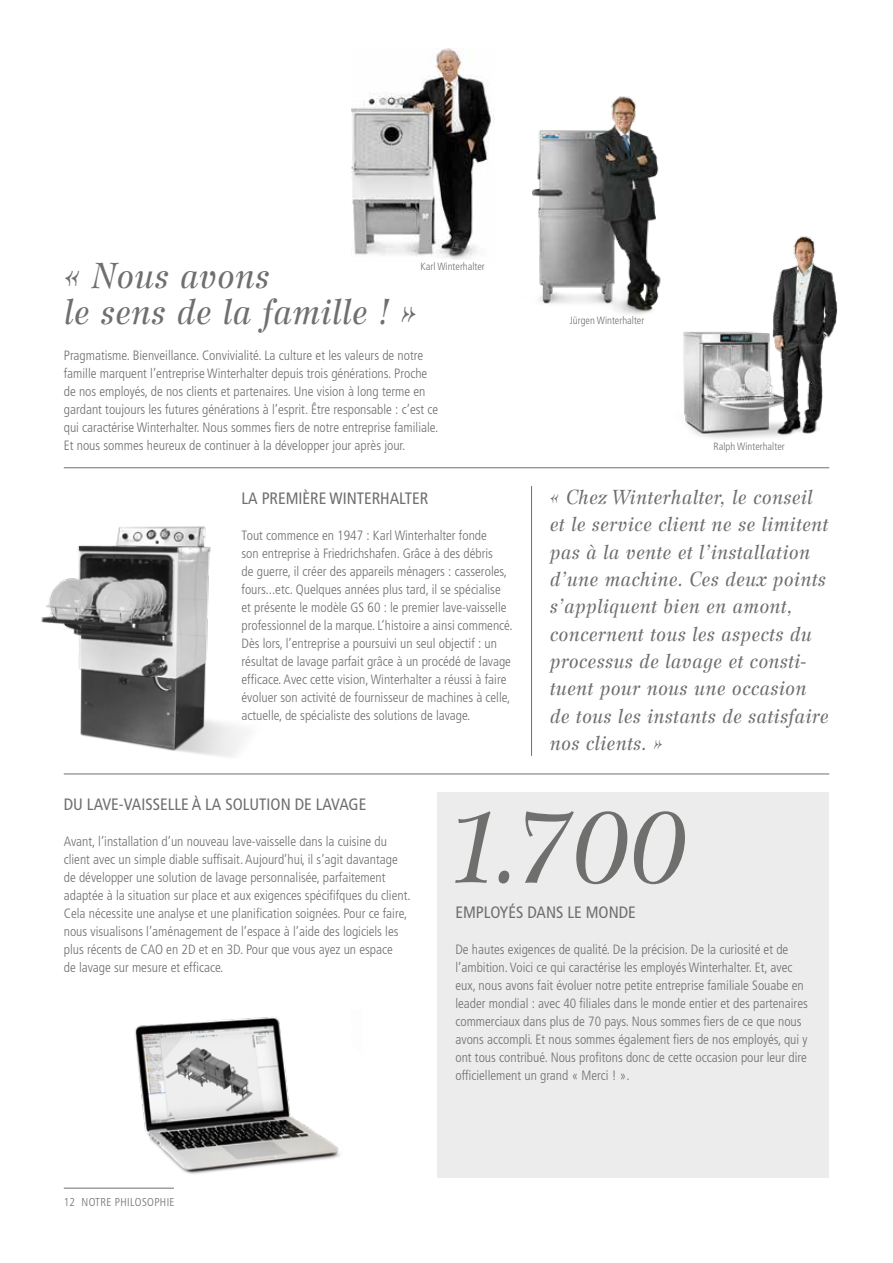
<style>
.page{position:relative;width:893px;height:1263px;background:#fff}
.page>*{position:absolute;margin:0;border:0;box-sizing:border-box;transform-origin:0 0}
.t1{font:italic 99px "Wilke LT Std";color:#6f6f6e}
.t2{font:italic 36px/36px "Wilke LT Std";color:#6f6f6e}
.t3{font:italic 20.25px/27.5px "Wilke LT Std";letter-spacing:.005em;color:#6f6f6e}
.t4{font:condensed 16.5px "Frutiger LT Pro";color:#6f6f6e}
.t5{font:300 condensed 13.5px/18px "Frutiger LT Pro";color:#6f6f6e}
.t6{font:300 condensed 11.4px "Frutiger LT Pro";letter-spacing:.03em;color:#6f6f6e}
.t7{font:300 condensed 10.5px "Frutiger LT Pro";color:#6f6f6e}
</style>
<div class="page">
<img style="left:134px;top:1017px;width:206px;height:157px">
<div style="left:438px;top:792px;width:391px;height:386px;background:#ececed"></div>
<hr style="left:64px;top:467px;width:765px;height:1px;background:#6f6f6e">
<hr style="left:64px;top:774px;width:765px;height:1px;background:#6f6f6e">
<hr style="left:531px;top:486px;width:1px;height:270px;background:#6f6f6e">
<img style="left:41px;top:526px;width:269px;height:249px">
<img style="left:683px;top:236px;width:155px;height:203px">
<img style="left:351px;top:48px;width:144px;height:211px">
<img style="left:532px;top:96px;width:129px;height:219px">
<hr style="left:64px;top:1188px;width:110px;height:1px;background:#6f6f6e">
<h2 class="t2" style="left:64px;top:257px;width:355px">« Nous avons<br>le sens de la famille ! »</h2>
<p class="t7" style="left:420px;top:260px;width:66px">Karl Winterhalter</p>
<p class="t5" style="left:64px;top:346px;width:376px">Pragmatisme. Bienveillance. Convivialité. La culture et les valeurs de notre famille marquent l’entreprise Winterhalter depuis trois générations. Proche de nos employés, de nos clients et partenaires. Une vision à long terme en gardant toujours les futures générations à l’esprit. Être responsable : c’est ce qui caractérise Winterhalter. Nous sommes fiers de notre entreprise familiale.<br>Et nous sommes heureux de continuer à la développer jour après jour.</p>
<p class="t4" style="left:242px;top:489px;width:188px">LA PREMIÈRE WINTERHALTER</p>
<p class="t5" style="left:242px;top:526px;width:273px">Tout commence en 1947 : Karl Winterhalter fonde<br>son entreprise à Friedrichshafen. Grâce à des débris<br>de guerre, il créer des appareils ménagers : casseroles, fours...etc. Quelques années plus tard, il se spécialise et présente le modèle GS 60 : le premier lave-vaisselle professionnel de la marque. L’histoire a ainsi commencé.<br>Dès lors, l’entreprise a poursuivi un seul objectif : un résultat de lavage parfait grâce à un procédé de lavage efficace. Avec cette vision, Winterhalter a réussi à faire évoluer son activité de fournisseur de machines à celle, actuelle, de spécialiste des solutions de lavage.</p>
<p class="t7" style="left:570px;top:314px;width:76px">Jürgen Winterhalter</p>
<p class="t7" style="left:713px;top:440px;width:73px">Ralph Winterhalter</p>
<p class="t3" style="left:550px;top:483px;width:280px">« Chez Winterhalter, le conseil et le service client ne se limitent pas à la vente et l’installation d’une machine. Ces deux points s’appliquent bien en amont, concernent tous les aspects du processus de lavage et consti&shy;tuent pour nous une occasion de tous les instants de satisfaire nos clients. »</p>
<p class="t4" style="left:64px;top:795px;width:304px">DU LAVE-VAISSELLE À LA SOLUTION DE LAVAGE</p>
<p class="t5" style="left:64px;top:832px;width:348px">Avant, l’installation d’un nouveau lave-vaisselle dans la cuisine du client avec un simple diable suffisait. Aujourd’hui, il s’agit davantage de développer une solution de lavage personnalisée, parfaitement adaptée à la situation sur place et aux exigences spécififques du client.<br>Cela nécessite une analyse et une planification soignées. Pour ce faire, nous visualisons l’aménagement de l’espace à l’aide des logiciels les plus récents de CAO en 2D et en 3D. Pour que vous ayez un espace<br>de lavage sur mesure et efficace.</p>
<h1 class="t1" style="left:445px;top:787px;width:243px">1.700</h1>
<p class="t4" style="left:455px;top:903px;width:182px">EMPLOYÉS DANS LE MONDE</p>
<p class="t5" style="left:455px;top:940px;width:354px">De hautes exigences de qualité. De la précision. De la curiosité et de l’ambition. Voici ce qui caractérise les employés Winterhalter. Et, avec eux, nous avons fait évoluer notre petite entreprise familiale Souabe en leader mondial : avec 40 filiales dans le monde entier et des partenaires commerciaux dans plus de 70 pays. Nous sommes fiers de ce que nous avons accompli. Et nous sommes également fiers de nos employés, qui y ont tous contribué. Nous profitons donc de cette occasion pour leur dire officiellement un grand « Merci ! ».</p>
<p class="t6" style="left:64px;top:1196px;width:112px">12 NOTRE PHILOSOPHIE</p>
</div>
